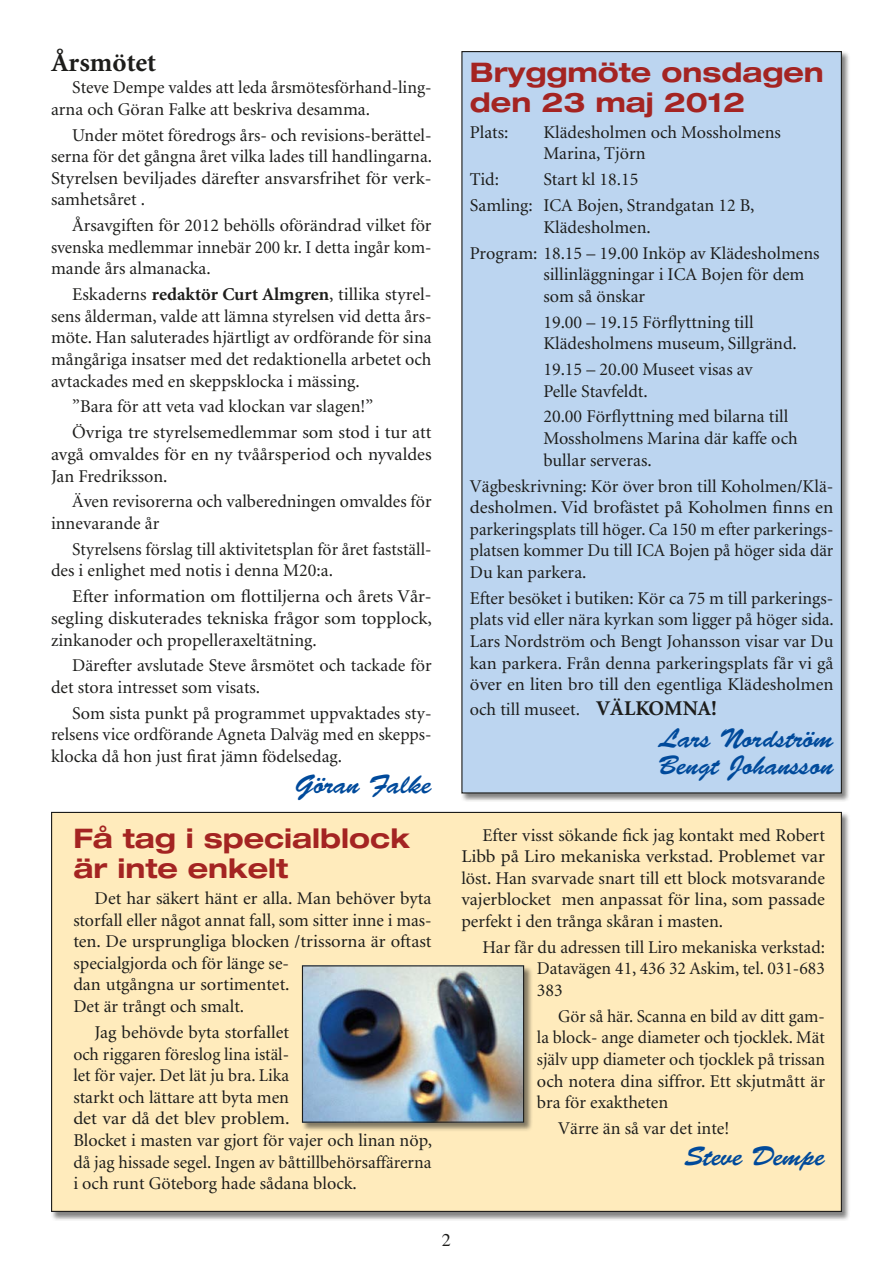
<style>
.page{position:relative;width:893px;height:1263px;background:#fff}
.page>*{position:absolute;margin:0;border:0;box-sizing:border-box;transform-origin:0 0}
.t1{font:700 expanded 27px/30px "Helvetica Neue";color:#a42422}
.t2{font:27px/27px "Brush Script";color:#004a9b}
.t3{font:700 27px "Minion";color:#1d1d1b}
.t4{font:18px/21.6px "Minion";color:#1d1d1b}
.t5{font:18px/21.6px "Minion";color:#1d1d1b;text-align:justify;scale:.96 1}
.t6{font:18px/21.6px "Minion";color:#1d1d1b;text-align:justify;scale:1.04 1}
.t7{font:18px "Times";color:#1d1d1b}
.s1{font-weight:700}
.s2{font-weight:700;font-size:21px}
</style>
<div class="page">
<div style="left:461px;top:51px;width:390px;height:751px;background:#1d1d1b;opacity:.55"></div>
<div style="left:462px;top:52px;width:379px;height:741px;background:#bcd5f0"></div>
<div style="left:51px;top:811px;width:800px;height:410px;background:#1d1d1b;opacity:.55"></div>
<div style="left:52px;top:812px;width:789px;height:399px;background:#ffebbc"></div>
<div style="left:301px;top:965px;width:232px;height:166px;background:#1d1d1b;opacity:.55"></div>
<img style="left:304px;top:967px;width:218px;height:154px">
<div style="left:302px;top:965px;width:222px;height:158px;border:1px solid #1d1d1b"></div>
<h1 class="t3" style="left:51px;top:49px;width:107px">Årsmötet</h1>
<p class="t4" style="left:51px;top:77px;width:382px;text-indent:21px">Steve Dempe valdes att leda årsmötesförhand-ling&shy;arna och Göran Falke att beskriva desamma.</p>
<p class="t4" style="left:51px;top:125px;width:383px;text-align:justify;text-indent:21px">Under mötet föredrogs års- och revisions-berättel&shy;serna för det gångna året vilka lades till handlingarna.<br>Styrelsen beviljades därefter ansvarsfrihet för verk&shy;samhetsåret .</p>
<p class="t4" style="left:51px;top:215px;width:382px;text-align:justify;text-indent:21px">Årsavgiften för 2012 behölls oförändrad vilket för svenska medlemmar innebär 200 kr. I detta ingår kom&shy;mande års almanacka.</p>
<p class="t4" style="left:51px;top:284px;width:382px;text-align:justify;text-indent:21px">Eskaderns <span class="s1">redaktör Curt Almgren</span>, tillika styrel&shy;sens ålderman, valde att lämna styrelsen vid detta års&shy;möte. Han saluterades hjärtligt av ordförande för sina mångåriga insatser med det redaktionella arbetet och avtackades med en skeppsklocka i mässing.</p>
<p class="t4" style="left:72px;top:394px;width:361px;line-height:25.8px">”Bara för att veta vad klockan var slagen!”<br>Övriga tre styrelsemedlemmar som stod i tur att</p>
<p class="t4" style="left:51px;top:444px;width:382px">avgå omvaldes för en ny tvåårsperiod och nyvaldes<br>Jan Fredriksson.</p>
<p class="t4" style="left:51px;top:491px;width:382px;text-indent:21px">Även revisorerna och valberedningen omvaldes för innevarande år</p>
<p class="t4" style="left:51px;top:539px;width:382px;text-indent:21px">Styrelsens förslag till aktivitetsplan för året fastställ&shy;des i enlighet med notis i denna M20:a.</p>
<p class="t6" style="left:51px;top:586px;width:368px;text-indent:21px">Efter information om flottiljerna och årets Vår&shy;segling diskuterades tekniska frågor som topplock, zinkanoder och propelleraxeltätning.</p>
<p class="t4" style="left:51px;top:655px;width:382px;text-indent:21px">Därefter avslutade Steve årsmötet och tackade för det stora intresset som visats.</p>
<p class="t4" style="left:51px;top:703px;width:382px;text-align:justify;text-indent:21px">Som sista punkt på programmet uppvaktades sty&shy;relsens vice ordförande Agneta Dalväg med en skepps&shy;klocka då hon just firat jämn födelsedag.</p>
<h1 class="t2" style="left:295px;top:772px;width:138px">Göran Falke</h1>
<h1 class="t1" style="left:73px;top:823px;width:338px">Få tag i specialblock är inte enkelt</h1>
<p class="t4" style="left:73px;top:888px;width:360px;text-indent:21px">Det har säkert hänt er alla. Man behöver byta storfall eller något annat fall, som sitter inne i mas&shy;ten. De ursprungliga blocken /trissorna är oftast specialgjorda och för länge se-<br>dan utgångna ur sortimentet.<br>Det är trångt och smalt.</p>
<p class="t4" style="left:73px;top:1022px;width:360px;text-indent:21px">Jag behövde byta storfallet<br>och riggaren föreslog lina istäl-<br>let för vajer. Det lät ju bra. Lika<br>starkt och lättare att byta men<br>det var då det blev problem.<br>Blocket i masten var gjort för vajer och linan nöp, då jag hissade segel. Ingen av båttillbehörsaffärerna i och runt Göteborg hade sådana block.</p>
<h1 class="t1" style="left:470px;top:56px;width:355px">Bryggmöte onsdagen den 23 maj 2012</h1>
<p class="t4" style="left:470px;top:122px;width:40px">Plats:</p>
<p class="t4" style="left:543px;top:122px;width:239px">Klädesholmen och Mossholmens<br>Marina, Tjörn</p>
<p class="t4" style="left:470px;top:169px;width:31px">Tid:</p>
<p class="t4" style="left:470px;top:167px;width:286px;line-height:25.8px;text-indent:73px">Start kl 18.15<br>Samling: ICA Bojen, Strandgatan 12 B,</p>
<p class="t4" style="left:470px;top:215px;width:351px;line-height:25.8px;text-indent:73px">Klädesholmen.<br>Program: 18.15 – 19.00 Inköp av Klädesholmens</p>
<p class="t4" style="left:543px;top:264px;width:263px">sillinläggningar i ICA Bojen för dem som så önskar</p>
<p class="t4" style="left:543px;top:312px;width:255px">19.00 – 19.15 Förflyttning till<br>Klädesholmens museum, Sillgränd.</p>
<p class="t4" style="left:543px;top:359px;width:211px">19.15 – 20.00 Museet visas av<br>Pelle Stavfeldt.</p>
<p class="t4" style="left:543px;top:407px;width:256px">20.00 Förflyttning med bilarna till<br>Mossholmens Marina där kaffe och bullar serveras.</p>
<p class="t4" style="left:470px;top:476px;width:365px;text-align:justify">Vägbeskrivning: Kör över bron till Koholmen/Klä&shy;desholmen. Vid brofästet på Koholmen finns en parkeringsplats till höger. Ca 150 m efter parkerings&shy;platsen kommer Du till ICA Bojen på höger sida där Du kan parkera.</p>
<p class="t4" style="left:470px;top:588px;width:366px;text-align:justify">Efter besöket i butiken: Kör ca 75 m till parkerings&shy;plats vid eller nära kyrkan som ligger på höger sida.<br>Lars Nordström och Bengt Johansson visar var Du kan parkera. Från denna parkeringsplats får vi gå över en liten bro till den egentliga Klädesholmen</p>
<p class="t4" style="left:470px;top:699px;width:249px">och till museet. <span class="s2">VÄLKOMNA!</span></p>
<h1 class="t2" style="left:658px;top:725px;width:177px">Lars Nordström<br>Bengt Johansson</h1>
<p class="t4" style="left:461px;top:825px;width:365px;text-align:justify;text-indent:21px">Efter visst sökande fick jag kontakt med Robert Libb på Liro mekaniska verkstad. Problemet var löst. Han svarvade snart till ett block motsvarande vajerblocket men anpassat för lina, som passade perfekt i den trånga skåran i masten.</p>
<p class="t4" style="left:537px;top:937px;width:290px;text-align:justify;text-indent:-54px">Har får du adressen till Liro mekaniska verkstad:<br>Datavägen 41, 436 32 Askim, tel. 031-683<br>383</p>
<p class="t5" style="left:537px;top:1006px;width:302px;text-indent:21px">Gör så här. Scanna en bild av ditt gam&shy;la block- ange diameter och tjocklek. Mät själv upp diameter och tjocklek på trissan och notera dina siffror. Ett skjutmått är bra för exaktheten</p>
<p class="t4" style="left:558px;top:1118px;width:172px">Värre än så var det inte!</p>
<h1 class="t2" style="left:685px;top:1144px;width:142px">Steve Dempe</h1>
<p class="t7" style="left:442px;top:1229px;width:10px">2</p>
</div>
